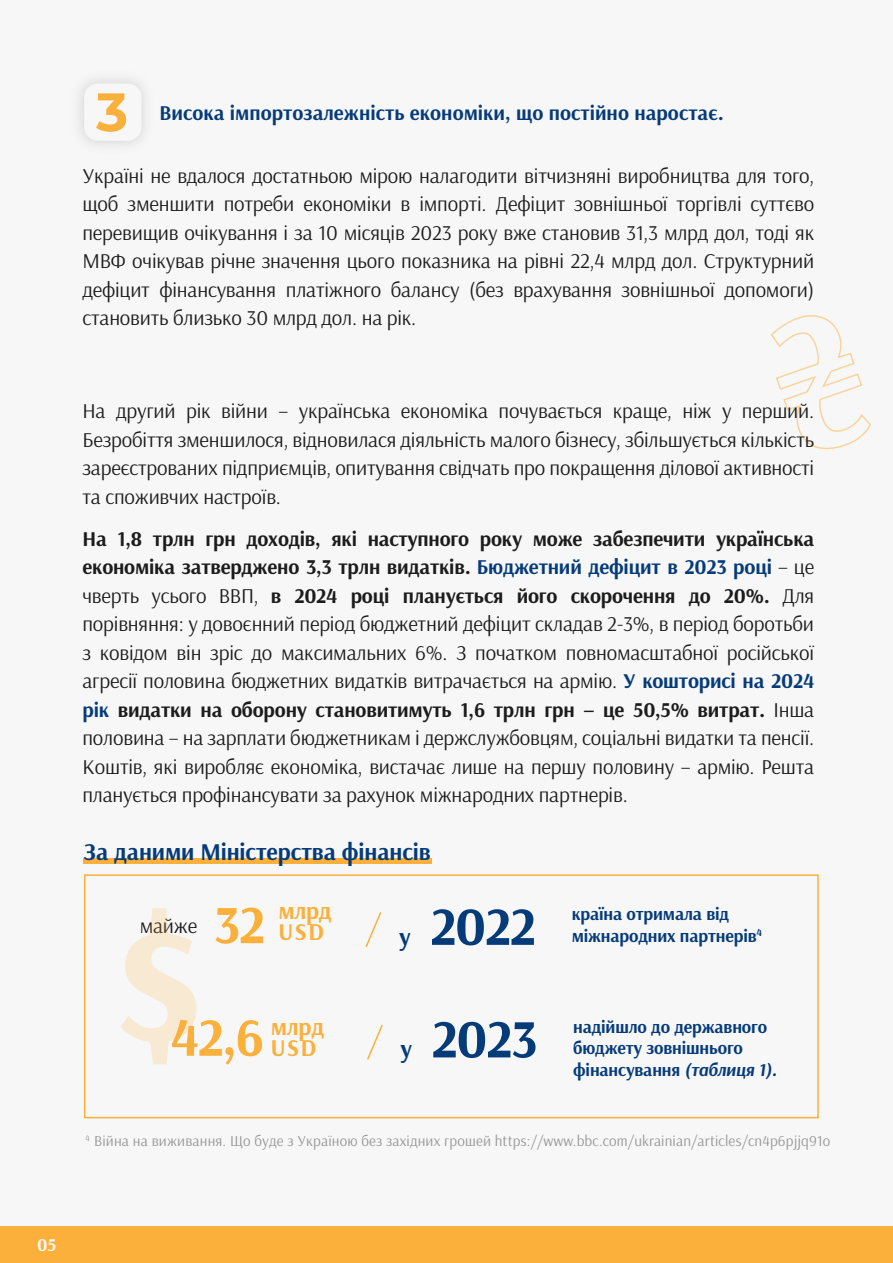
<style>
.page{position:relative;width:893px;height:1263px;background:#f7f7f7}
.page>*{position:absolute;margin:0;border:0;box-sizing:border-box;transform-origin:0 0}
.t1{font:700 54px "Arsenal";letter-spacing:-.025em;color:#063b7a}
.t2{font:700 54px "Arsenal";color:#fbb03b}
.t3{font:700 54px "Montserrat";color:#fbb03b}
.t4{font:700 24px "Arsenal";letter-spacing:-.005em;color:#063b7a}
.t5{font:700 24px/21px "Arsenal";letter-spacing:-.01em;color:#fbb03b}
.t6{font:21px/28.5px "Arsenal";letter-spacing:-.01em;color:#1c1c1c;text-align:justify}
.t7{font:700 21px "Arsenal";color:#063b7a}
.t8{font:700 18px/21.6px "Arsenal";letter-spacing:-.01em;color:#063b7a}
.t9{font:700 18px "Arsenal";color:#f7f7f7}
.t10{font:15px "Arsenal";letter-spacing:.01em;color:#969696}
.t11{font:700 10.5px "Arsenal";color:#063b7a}
.s1{font-weight:700}
.s2{font-weight:700;color:#063b7a}
.s3{font-style:italic}
</style>
<div class="page">
<div style="left:0;top:1226px;width:893px;height:37px;background:#fbb03b"></div>
<svg style="left:770px;top:315px;width:101px;height:135px"></svg>
<svg style="left:365px;top:912px;width:17px;height:35px"></svg>
<div style="left:83px;top:858px;width:349px;height:6px;background:#fbb03b"></div>
<svg style="left:367px;top:1024px;width:16px;height:36px"></svg>
<svg style="left:121px;top:908px;width:76px;height:156px"></svg>
<div style="left:84px;top:874px;width:735px;height:244px;border:2px solid #fbb03b"></div>
<h1 class="t3" style="left:96px;top:76px;width:33px">3</h1>
<p class="t7" style="left:160px;top:98px;width:566px">Висока імпортозалежність економіки, що постійно наростає.</p>
<p class="t6" style="left:82px;top:161px;width:733px">Україні не вдалося достатньою мірою налагодити вітчизняні виробництва для того, щоб зменшити потреби економіки в імпорті. Дефіцит зовнішньої торгівлі суттєво перевищив очікування і за 10 місяців 2023 року вже становив 31,3 млрд дол, тоді як МВФ очікував річне значення цього показника на рівні 22,4 млрд дол. Структурний дефіцит фінансування платіжного балансу (без врахування зовнішньої допомоги) становить близько 30 млрд дол. на рік.</p>
<p class="t6" style="left:82px;top:397px;width:733px">На другий рік війни – українська економіка почувається краще, ніж у перший.<br>Безробіття зменшилося, відновилася діяльність малого бізнесу, збільшується кількість зареєстрованих підприємців, опитування свідчать про покращення ділової активності та споживчих настроїв.</p>
<p class="t6" style="left:82px;top:524px;width:733px"><span class="s1">На 1,8 трлн грн доходів, які наступного року може забезпечити українська економіка затверджено 3,3 трлн видатків.</span> <span class="s2">Бюджетний дефіцит в 2023 році</span> – це чверть усього ВВП, <span class="s1">в 2024 році планується його скорочення до 20%.</span> Для порівняння: у довоєнний період бюджетний дефіцит складав 2-3%, в період боротьби з ковідом він зріс до максимальних 6%. З початком повномасштабної російської агресії половина бюджетних видатків витрачається на армію. <span class="s2">У кошторисі на 2024 рік</span> <span class="s1">видатки на оборону становитимуть 1,6 трлн грн – це 50,5% витрат.</span> Інша половина – на зарплати бюджетникам і держслужбовцям, соціальні видатки та пенсії.<br>Коштів, які виробляє економіка, вистачає лише на першу половину – армію. Решта планується профінансувати за рахунок міжнародних партнерів.</p>
<p class="t4" style="left:84px;top:835px;width:349px">За даними Міністерства фінансів</p>
<p class="t5" style="left:278px;top:900px;width:55px">млрд<br>USD</p>
<p class="t8" style="left:572px;top:903px;width:186px">країна отримала від міжнародних партнерів</p>
<h1 class="t2" style="left:214px;top:887px;width:53px">32</h1>
<h1 class="t1" style="left:430px;top:888px;width:107px">2022</h1>
<p class="t6" style="left:140px;top:911px;width:59px">майже</p>
<p class="t11" style="left:756px;top:925px;width:7px">4</p>
<p class="t4" style="left:399px;top:920px;width:13px">у</p>
<h1 class="t2" style="left:170px;top:999px;width:95px">42,6</h1>
<h1 class="t1" style="left:431px;top:1001px;width:108px">2023</h1>
<p class="t5" style="left:271px;top:1016px;width:55px">млрд<br>USD</p>
<p class="t4" style="left:401px;top:1032px;width:13px">у</p>
<p class="t8" style="left:573px;top:1015px;width:205px">надійшло до державного бюджету зовнішнього фінансування <span class="s3">(таблиця 1).</span></p>
<p class="t10" style="left:86px;top:1131px;width:746px"><sup>4</sup> Війна на виживання. Що буде з Україною без західних грошей https://www.bbc.com/ukrainian/articles/cn4p6pjjq91o</p>
<p class="t9" style="left:37px;top:1232px;width:21px">05</p>
</div>
